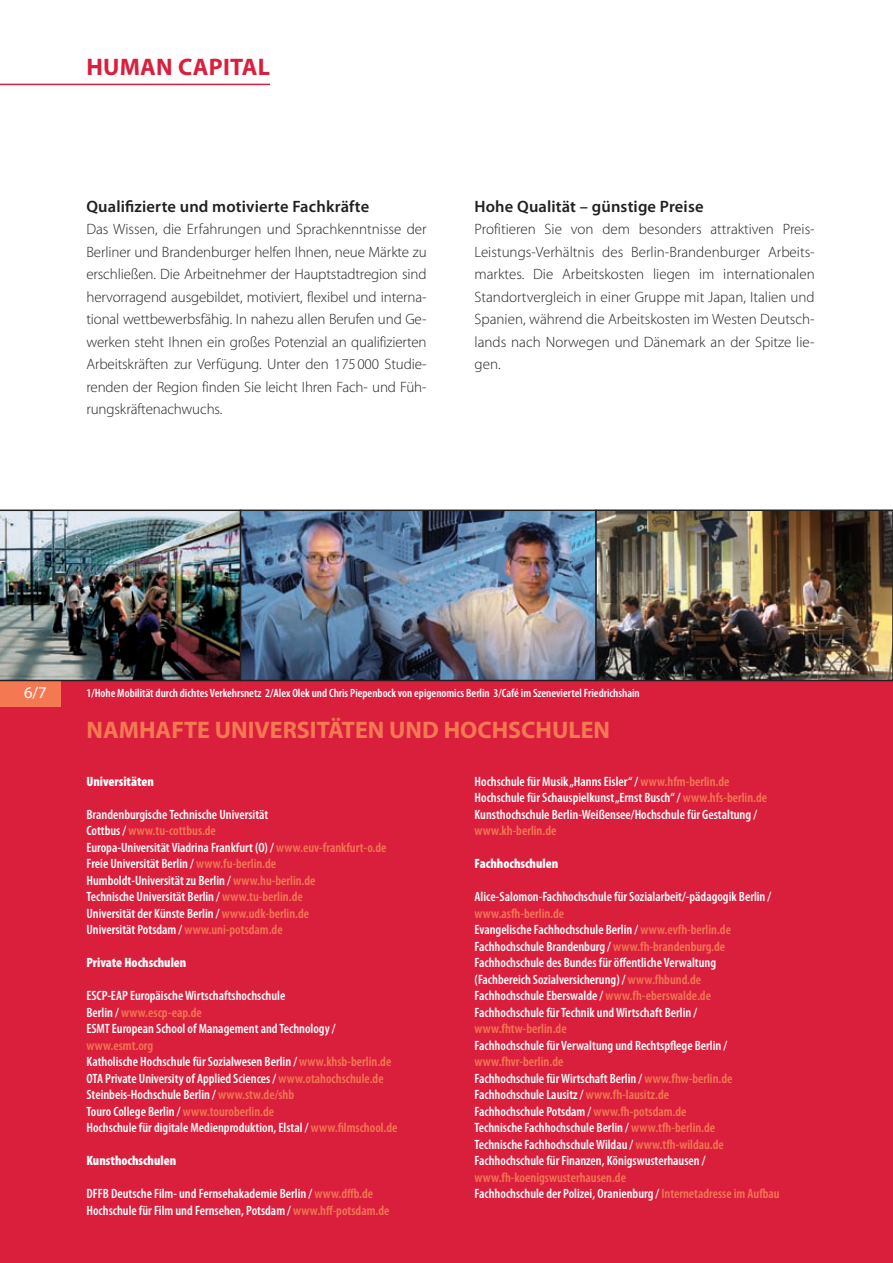
<style>
.page{position:relative;width:893px;height:1263px;background:#fff}
.page>*{position:absolute;margin:0;border:0;box-sizing:border-box;transform-origin:0 0}
.t1{font:700 24px "Myriad Pro";color:#f47953}
.t2{font:700 24px "Myriad Pro";letter-spacing:.01em;color:#da1f3d}
.t3{font:600 16.5px "Myriad Pro";letter-spacing:.01em;color:#231f20}
.t4{font:16.5px "Myriad Pro";color:#fff}
.t5{font:300 15px/22.5px "Myriad Pro";color:#231f20;text-align:justify}
.t6{font:600 condensed 13.5px/16.5px "Myriad Pro";color:#fff}
.t7{font:600 condensed 13.5px/16.5px "Myriad Pro";color:#f47953}
.t8{font:900 condensed 13.5px "Myriad Pro";color:#fff}
.t9{font:600 condensed 12px "Myriad Pro";color:#fff}
.s1{color:#f47953}
.s2{color:#fff}
</style>
<div class="page">
<div style="left:0;top:681px;width:893px;height:582px;background:#da1f3d"></div>
<hr style="left:0;top:84px;width:270px;height:1px;background:#da1f3d">
<div style="left:0;top:681px;width:61px;height:26px;background:#f47953"></div>
<img style="left:243px;top:512px;width:647px;height:166px">
<img style="left:0;top:509px;width:240px;height:172px">
<div style="left:240px;top:509px;width:357px;height:172px;border:2px solid #231f20"></div>
<div style="left:595px;top:509px;width:298px;height:172px;border:2px solid #231f20"></div>
<h1 class="t2" style="left:86px;top:51px;width:185px">HUMAN CAPITAL</h1>
<p class="t3" style="left:86px;top:195px;width:284px">Qualifizierte und motivierte Fachkräfte</p>
<p class="t5" style="left:86px;top:218px;width:342px">Das Wissen, die Erfahrungen und Sprachkenntnisse der Berliner und Brandenburger helfen Ihnen, neue Märkte zu erschließen. Die Arbeitnehmer der Hauptstadtregion sind hervorragend ausgebildet, motiviert, flexibel und interna&shy;tional wettbewerbsfähig. In nahezu allen Berufen und Ge&shy;werken steht Ihnen ein großes Potenzial an qualifizierten Arbeitskräften zur Verfügung. Unter den 175000 Studie&shy;renden der Region finden Sie leicht Ihren Fach- und Füh&shy;rungskräftenachwuchs.</p>
<p class="t3" style="left:475px;top:195px;width:231px">Hohe Qualität – günstige Preise</p>
<p class="t5" style="left:475px;top:218px;width:342px">Profitieren Sie von dem besonders attraktiven Preis-Leistungs-Verhältnis des Berlin-Brandenburger Arbeits&shy;marktes. Die Arbeitskosten liegen im internationalen Standortvergleich in einer Gruppe mit Japan, Italien und Spanien, während die Arbeitskosten im Westen Deutsch&shy;lands nach Norwegen und Dänemark an der Spitze lie&shy;gen.</p>
<p class="t4" style="left:24px;top:683px;width:24px">6/7</p>
<p class="t9" style="left:86px;top:686px;width:555px">1/Hohe Mobilität durch dichtes Verkehrsnetz 2/Alex Olek und Chris Piepenbock von epigenomics Berlin 3/Café im Szeneviertel Friedrichshain</p>
<h1 class="t1" style="left:86px;top:714px;width:525px">NAMHAFTE UNIVERSITÄTEN UND HOCHSCHULEN</h1>
<p class="t8" style="left:86px;top:772px;width:69px">Universitäten</p>
<p class="t6" style="left:86px;top:806px;width:302px">Brandenburgische Technische Universität<br>Cottbus / <span class="s1">www.tu-cottbus.de<br></span>Europa-Universität Viadrina Frankfurt (O) / <span class="s1">www.euv-frankfurt-o.de </span>Freie Universität Berlin / <span class="s1">www.fu-berlin.de<br></span>Humboldt-Universität zu Berlin / <span class="s1">www.hu-berlin.de<br></span>Technische Universität Berlin / <span class="s1">www.tu-berlin.de<br></span>Universität der Künste Berlin / <span class="s1">www.udk-berlin.de<br></span>Universität Potsdam / <span class="s1">www.uni-potsdam.de</span></p>
<p class="t8" style="left:86px;top:954px;width:101px">Private Hochschulen</p>
<p class="t6" style="left:86px;top:987px;width:251px">ESCP-EAP Europäische Wirtschaftshochschule<br>Berlin / <span class="s1">www.escp-eap.de<br></span>ESMT European School of Management and Technology /</p>
<p class="t6" style="left:86px;top:1037px;width:313px"><span class="s1">www.esmt.org<br></span>Katholische Hochschule für Sozialwesen Berlin / <span class="s1">www.khsb-berlin.de </span>OTA Private University of Applied Sciences / <span class="s1">www.otahochschule.de </span>Steinbeis-Hochschule Berlin / <span class="s1">www.stw.de/shb<br></span>Touro College Berlin / <span class="s1">www.touroberlin.de<br></span>Hochschule für digitale Medienproduktion, Elstal / <span class="s1">www.filmschool.de</span></p>
<p class="t8" style="left:86px;top:1152px;width:91px">Kunsthochschulen</p>
<p class="t6" style="left:86px;top:1185px;width:304px">DFFB Deutsche Film- und Fernsehakademie Berlin / <span class="s1">www.dffb.de<br></span>Hochschule für Film und Fernsehen, Potsdam / <span class="s1">www.hff-potsdam.de</span></p>
<p class="t6" style="left:475px;top:773px;width:294px">Hochschule für Musik „Hanns Eisler“ / <span class="s1">www.hfm-berlin.de<br></span>Hochschule für Schauspielkunst „Ernst Busch“ / <span class="s1">www.hfs-berlin.de<br></span>Kunsthochschule Berlin-Weißensee/Hochschule für Gestaltung /</p>
<p class="t7" style="left:475px;top:822px;width:83px">www.kh-berlin.de</p>
<p class="t8" style="left:475px;top:855px;width:85px">Fachhochschulen</p>
<p class="t6" style="left:475px;top:888px;width:298px">Alice-Salomon-Fachhochschule für Sozialarbeit/-pädagogik Berlin /</p>
<p class="t6" style="left:475px;top:905px;width:258px"><span class="s1">www.asfh-berlin.de<br></span>Evangelische Fachhochschule Berlin / <span class="s1">www.evfh-berlin.de </span>Fachhochschule Brandenburg / <span class="s1">www.fh-brandenburg.de </span>Fachhochschule des Bundes für öffentliche Verwaltung (Fachbereich Sozialversicherung) / <span class="s1">www.fhbund.de </span>Fachhochschule Eberswalde / <span class="s1">www.fh-eberswalde.de </span>Fachhochschule für Technik und Wirtschaft Berlin /</p>
<p class="t7" style="left:475px;top:1020px;width:94px">www.fhtw-berlin.de</p>
<p class="t6" style="left:475px;top:1037px;width:254px">Fachhochschule für Verwaltung und Rechtspflege Berlin /</p>
<p class="t6" style="left:475px;top:1053px;width:259px"><span class="s1">www.fhvr-berlin.de<br></span>Fachhochschule für Wirtschaft Berlin / <span class="s1">www.fhw-berlin.de </span>Fachhochschule Lausitz / <span class="s1">www.fh-lausitz.de </span>Fachhochschule Potsdam / <span class="s1">www.fh-potsdam.de </span>Technische Fachhochschule Berlin / <span class="s1">www.tfh-berlin.de </span>Technische Fachhochschule Wildau / <span class="s1">www.tfh-wildau.de </span>Fachhochschule für Finanzen, Königswusterhausen /</p>
<p class="t7" style="left:475px;top:1169px;width:307px">www.fh-koenigswusterhausen.de<br><span class="s2">Fachhochschule der Polizei, Oranienburg /</span> Internetadresse im Aufbau</p>
</div>
